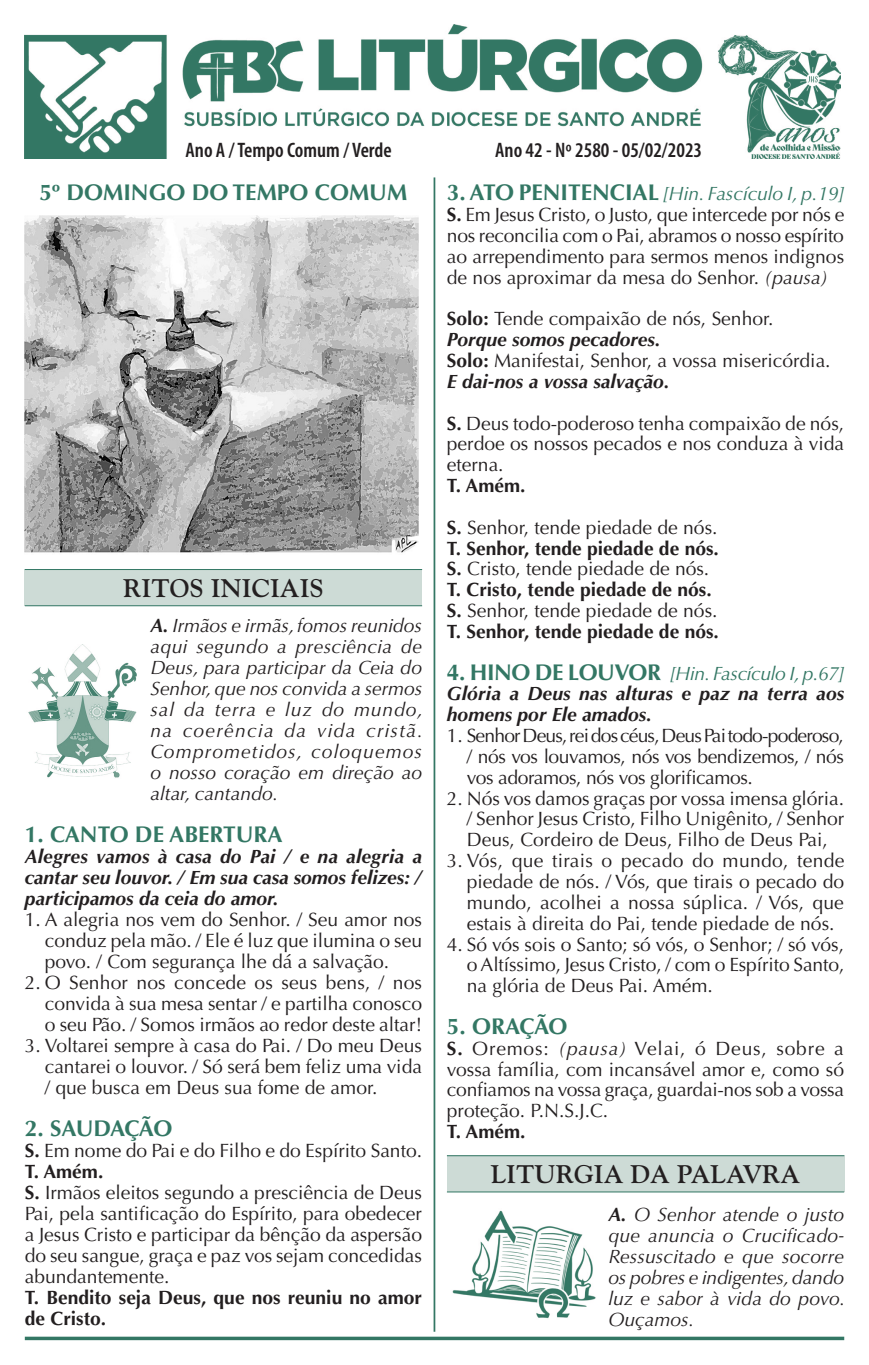
<style>
.page{position:relative;width:869px;height:1365px;background:#fff}
.page>*{position:absolute;margin:0;border:0;box-sizing:border-box;transform-origin:0 0}
.t1{font:700 25.38px "Goudy Std";color:#231f20}
.t2{font:700 22.75px "Optima LT Std";color:#337764}
.t3{font:700 22.75px "Optima LT Std";letter-spacing:-.035em;color:#337764}
.t4{font:600 condensed 21px "Myriad Pro";color:#231f20}
.t5{font:19.25px/20.8px "Optima LT Std";color:#231f20;text-align:justify}
.t6{font:italic 19.25px/21px "Optima LT Std";color:#231f20;text-align:justify}
.t7{font:italic 700 19.25px/21px "Optima LT Std";color:#231f20;text-align:justify}
.t8{font:700 19.25px/20.8px "Optima LT Std";color:#231f20}
.s1{font-weight:700}
.s2{font-weight:700;font-size:22.75px;color:#337764}
.s3{font-style:italic;color:#337764}
.s4{font-style:italic}
.s5{font-weight:700;font-style:italic}
.s6{font-weight:400}
.s7{font-style:normal;font-size:22.75px;color:#337764}
.s8{font-weight:400;color:#337764}
</style>
<div class="page">
<hr style="left:25px;top:1336px;width:818px;height:3px;background:#337764">
<hr style="left:433px;top:177px;width:2px;height:1154px;background:#337764">
<div style="left:25px;top:569px;width:397px;height:36px;background:#cddbd6"></div>
<hr style="left:25px;top:569px;width:397px;height:1px;background:#337764">
<hr style="left:25px;top:605px;width:397px;height:1px;background:#337764">
<img style="left:25px;top:25px;width:815px;height:133px">
<img style="left:28px;top:644px;width:109px;height:134px">
<div style="left:446px;top:1155px;width:397px;height:36px;background:#cddbd6"></div>
<hr style="left:446px;top:1155px;width:397px;height:1px;background:#337764">
<hr style="left:446px;top:1191px;width:397px;height:1px;background:#337764">
<img style="left:452px;top:1210px;width:144px;height:108px">
<img style="left:25px;top:216px;width:393px;height:337px">
<p class="t4" style="left:185px;top:137px;width:208px">Ano A / Tempo Comum / Verde</p>
<p class="t4" style="left:495px;top:137px;width:208px">Ano 42 - Nº 2580 - 05/02/2023</p>
<p class="t2" style="left:40px;top:179px;width:369px">5º DOMINGO DO TEMPO COMUM</p>
<h1 class="t1" style="left:123px;top:572px;width:202px">RITOS INICIAIS</h1>
<p class="t6" style="left:150px;top:615px;width:274px"><span class="s1">A.</span> Irmãos e irmãs, fomos reunidos aqui segundo a presciência de Deus, para participar da Ceia do Senhor, que nos convida a sermos sal da terra e luz do mundo, na coerência da vida cristã.<br>Comprometidos, coloquemos o nosso coração em direção ao altar, cantando.</p>
<p class="t2" style="left:25px;top:820px;width:259px">1. CANTO DE ABERTURA</p>
<p class="t7" style="left:25px;top:845px;width:398px">Alegres vamos à casa do Pai / e na alegria a cantar seu louvor. / Em sua casa somos felizes: / participamos da ceia do amor.</p>
<p class="t5" style="left:45px;top:909px;width:379px;text-indent:-20px">1. A alegria nos vem do Senhor. / Seu amor nos conduz pela mão. / Ele é luz que ilumina o seu povo. / Com segurança lhe dá a salvação.</p>
<p class="t5" style="left:45px;top:972px;width:379px;text-indent:-20px">2. O Senhor nos concede os seus bens, / nos convida à sua mesa sentar / e partilha conosco o seu Pão. / Somos irmãos ao redor deste altar!</p>
<p class="t5" style="left:45px;top:1035px;width:379px;text-indent:-20px">3. Voltarei sempre à casa do Pai. / Do meu Deus cantarei o louvor. / Só será bem feliz uma vida / que busca em Deus sua fome de amor.</p>
<p class="t3" style="left:25px;top:1114px;width:149px">2. SAUDAÇÃO</p>
<p class="t5" style="left:25px;top:1140px;width:398px;text-align:left"><span class="s1">S.</span> Em nome do Pai e do Filho e do Espírito Santo.<br><span class="s1">T. Amém.<br>S.</span> Irmãos eleitos segundo a presciência de Deus Pai, pela santificação do Espírito, para obedecer a Jesus Cristo e participar da bênção da aspersão do seu sangue, graça e paz vos sejam concedidas abundantemente.</p>
<p class="t8" style="left:25px;top:1287px;width:398px">T. Bendito seja Deus, que nos reuniu no amor de Cristo.</p>
<p class="t5" style="left:446px;top:184px;width:399px"><span class="s2">3. ATO PENITENCIAL</span> <span class="s3">[Hin. Fascículo I, p.19] </span><span class="s1">S.</span> Em Jesus Cristo, o Justo, que intercede por nós e nos reconcilia com o Pai, abramos o nosso espírito ao arrependimento para sermos menos indignos de nos aproximar da mesa do Senhor. <span class="s4">(pausa)</span></p>
<p class="t5" style="left:446px;top:309px;width:385px;text-align:left"><span class="s1">Solo:</span> Tende compaixão de nós, Senhor.<br><span class="s5">Porque somos pecadores.<br></span><span class="s1">Solo:</span> Manifestai, Senhor, a vossa misericórdia.<br><span class="s5">E dai-nos a vossa salvação.</span></p>
<p class="t5" style="left:446px;top:413px;width:398px"><span class="s1">S.</span> Deus todo-poderoso tenha compaixão de nós, perdoe os nossos pecados e nos conduza à vida eterna.</p>
<p class="t5" style="left:446px;top:465px;width:272px;line-height:41.6px"><span class="s1">T. Amém.<br>S.</span> Senhor, tende piedade de nós.</p>
<p class="t8" style="left:446px;top:538px;width:273px">T. Senhor, tende piedade de nós.<br>S. <span class="s6">Cristo, tende piedade de nós.<br></span>T. Cristo, tende piedade de nós.<br>S. <span class="s6">Senhor, tende piedade de nós.<br></span>T. Senhor, tende piedade de nós.</p>
<p class="t7" style="left:446px;top:662px;width:399px"><span class="s7">4. HINO DE LOUVOR</span> <span class="s8">[Hin. Fascículo I, p.67] </span>Glória a Deus nas alturas e paz na terra aos homens por Ele amados.</p>
<p class="t5" style="left:466px;top:725px;width:378px;text-indent:-20px">1. Senhor Deus, rei dos céus, Deus Pai todo-poderoso, / nós vos louvamos, nós vos bendizemos, / nós vos adoramos, nós vos glorificamos.</p>
<p class="t5" style="left:466px;top:788px;width:379px;text-indent:-20px">2. Nós vos damos graças por vossa imensa glória. / Senhor Jesus Cristo, Filho Unigênito, / Senhor Deus, Cordeiro de Deus, Filho de Deus Pai,</p>
<p class="t5" style="left:466px;top:850px;width:379px;text-indent:-20px">3. Vós, que tirais o pecado do mundo, tende piedade de nós. / Vós, que tirais o pecado do mundo, acolhei a nossa súplica. / Vós, que estais à direita do Pai, tende piedade de nós.</p>
<p class="t5" style="left:466px;top:933px;width:379px;text-indent:-20px">4. Só vós sois o Santo; só vós, o Senhor; / só vós, o Altíssimo, Jesus Cristo, / com o Espírito Santo, na glória de Deus Pai. Amém.</p>
<p class="t2" style="left:446px;top:1012px;width:122px">5. ORAÇÃO</p>
<p class="t5" style="left:446px;top:1037px;width:398px"><span class="s1">S.</span> Oremos: <span class="s4">(pausa)</span> Velai, ó Deus, sobre a vossa família, com incansável amor e, como só confiamos na vossa graça, guardai-nos sob a vossa proteção. P.N.S.J.C.</p>
<p class="t8" style="left:446px;top:1121px;width:80px">T. Amém.</p>
<h1 class="t1" style="left:490px;top:1158px;width:311px">LITURGIA DA PALAVRA</h1>
<p class="t6" style="left:608px;top:1204px;width:238px"><span class="s1">A.</span> O Senhor atende o justo que anuncia o Crucificado-Ressuscitado e que socorre os pobres e indigentes, dando luz e sabor à vida do povo.<br>Ouçamos.</p>
</div>
